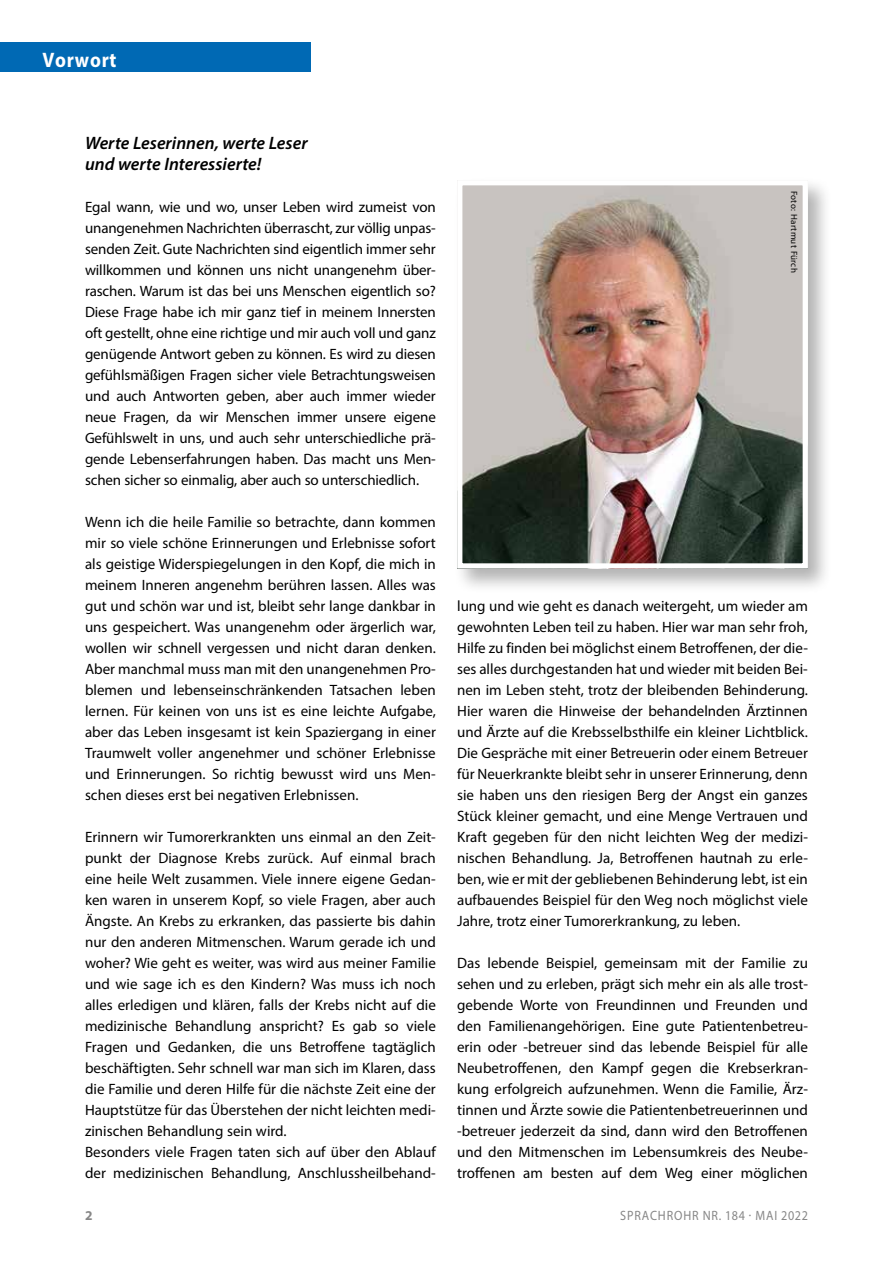
<style>
.page{position:relative;width:893px;height:1263px;background:#fff}
.page>*{position:absolute;margin:0;border:0;box-sizing:border-box;transform-origin:0 0}
.t1{font:700 21px "Myriad Pro";letter-spacing:.04em;color:#fff;scale:.9 1}
.t2{font:italic 600 18px/21px "Myriad Pro";color:#000}
.t3{font:15px/21px "Myriad Pro";color:#000;text-align:justify}
.t4{font:13.5px "Myriad Pro";letter-spacing:.07em;color:#878787;scale:.9 1}
.t5{font:700 13.5px "Myriad Pro";color:#878787}
.t6{font:9px "Myriad Pro";letter-spacing:.04em;color:#000}
</style>
<div class="page">
<div style="left:453px;top:176px;width:379px;height:417px;background:#000;opacity:.3"></div>
<img style="left:463px;top:186px;width:339px;height:377px">
<div style="left:457px;top:180px;width:351px;height:389px;border:5px solid #fff"></div>
<div style="left:0;top:43px;width:310px;height:29px;background:#0069b4"></div>
<h1 class="t1" style="left:43px;top:46px;width:84px">Vorwort</h1>
<p class="t2" style="left:85px;top:132px;width:224px">Werte Leserinnen, werte Leser und werte Interessierte!</p>
<p class="t3" style="left:85px;top:196px;width:352px">Egal wann, wie und wo, unser Leben wird zumeist von unangenehmen Nachrichten überrascht, zur völlig unpas&shy;senden Zeit. Gute Nachrichten sind eigentlich immer sehr willkommen und können uns nicht unangenehm über&shy;raschen. Warum ist das bei uns Menschen eigentlich so?<br>Diese Frage habe ich mir ganz tief in meinem Innersten oft gestellt, ohne eine richtige und mir auch voll und ganz genügende Antwort geben zu können. Es wird zu diesen gefühlsmäßigen Fragen sicher viele Betrachtungsweisen und auch Antworten geben, aber auch immer wieder neue Fragen, da wir Menschen immer unsere eigene Gefühlswelt in uns, und auch sehr unterschiedliche prä&shy;gende Lebenserfahrungen haben. Das macht uns Men&shy;schen sicher so einmalig, aber auch so unterschiedlich.</p>
<p class="t3" style="left:85px;top:511px;width:352px">Wenn ich die heile Familie so betrachte, dann kommen mir so viele schöne Erinnerungen und Erlebnisse sofort als geistige Widerspiegelungen in den Kopf, die mich in meinem Inneren angenehm berühren lassen. Alles was gut und schön war und ist, bleibt sehr lange dankbar in uns gespeichert. Was unangenehm oder ärgerlich war, wollen wir schnell vergessen und nicht daran denken.<br>Aber manchmal muss man mit den unangenehmen Pro&shy;blemen und lebenseinschränkenden Tatsachen leben lernen. Für keinen von uns ist es eine leichte Aufgabe, aber das Leben insgesamt ist kein Spaziergang in einer Traumwelt voller angenehmer und schöner Erlebnisse und Erinnerungen. So richtig bewusst wird uns Men&shy;schen dieses erst bei negativen Erlebnissen.</p>
<p class="t3" style="left:85px;top:826px;width:352px;text-align:left">Erinnern wir Tumorerkrankten uns einmal an den Zeit&shy;punkt der Diagnose Krebs zurück. Auf einmal brach eine heile Welt zusammen. Viele innere eigene Gedan&shy;ken waren in unserem Kopf, so viele Fragen, aber auch Ängste. An Krebs zu erkranken, das passierte bis dahin nur den anderen Mitmenschen. Warum gerade ich und woher? Wie geht es weiter, was wird aus meiner Familie und wie sage ich es den Kindern? Was muss ich noch alles erledigen und klären, falls der Krebs nicht auf die medizinische Behandlung anspricht? Es gab so viele Fragen und Gedanken, die uns Betroffene tagtäglich beschäftigten. Sehr schnell war man sich im Klaren, dass die Familie und deren Hilfe für die nächste Zeit eine der Hauptstütze für das Überstehen der nicht leichten medi&shy;zinischen Behandlung sein wird.<br>Besonders viele Fragen taten sich auf über den Ablauf der medizinischen Behandlung, Anschlussheilbehand-</p>
<p class="t6" style="left:800px;top:191px;width:84px;rotate:90deg">Foto: Hartmut Fürch</p>
<p class="t3" style="left:457px;top:595px;width:352px">lung und wie geht es danach weitergeht, um wieder am gewohnten Leben teil zu haben. Hier war man sehr froh, Hilfe zu finden bei möglichst einem Betroffenen, der die&shy;ses alles durchgestanden hat und wieder mit beiden Bei&shy;nen im Leben steht, trotz der bleibenden Behinderung.<br>Hier waren die Hinweise der behandelnden Ärztinnen und Ärzte auf die Krebsselbsthilfe ein kleiner Lichtblick.<br>Die Gespräche mit einer Betreuerin oder einem Betreuer für Neuerkrankte bleibt sehr in unserer Erinnerung, denn sie haben uns den riesigen Berg der Angst ein ganzes Stück kleiner gemacht, und eine Menge Vertrauen und Kraft gegeben für den nicht leichten Weg der medizi&shy;nischen Behandlung. Ja, Betroffenen hautnah zu erle&shy;ben, wie er mit der gebliebenen Behinderung lebt, ist ein aufbauendes Beispiel für den Weg noch möglichst viele Jahre, trotz einer Tumorerkrankung, zu leben.</p>
<p class="t3" style="left:457px;top:952px;width:352px">Das lebende Beispiel, gemeinsam mit der Familie zu sehen und zu erleben, prägt sich mehr ein als alle trost&shy;gebende Worte von Freundinnen und Freunden und den Familienangehörigen. Eine gute Patientenbetreu&shy;erin oder -betreuer sind das lebende Beispiel für alle Neubetroffenen, den Kampf gegen die Krebserkran&shy;kung erfolgreich aufzunehmen. Wenn die Familie, Ärz&shy;tinnen und Ärzte sowie die Patientenbetreuerinnen und -betreuer jederzeit da sind, dann wird den Betroffenen und den Mitmenschen im Lebensumkreis des Neube&shy;troffenen am besten auf dem Weg einer möglichen</p>
<p class="t5" style="left:85px;top:1206px;width:9px">2</p>
<p class="t4" style="left:620px;top:1207px;width:210px">SPRACHROHR NR. 184 · MAI 2022</p>
</div>
